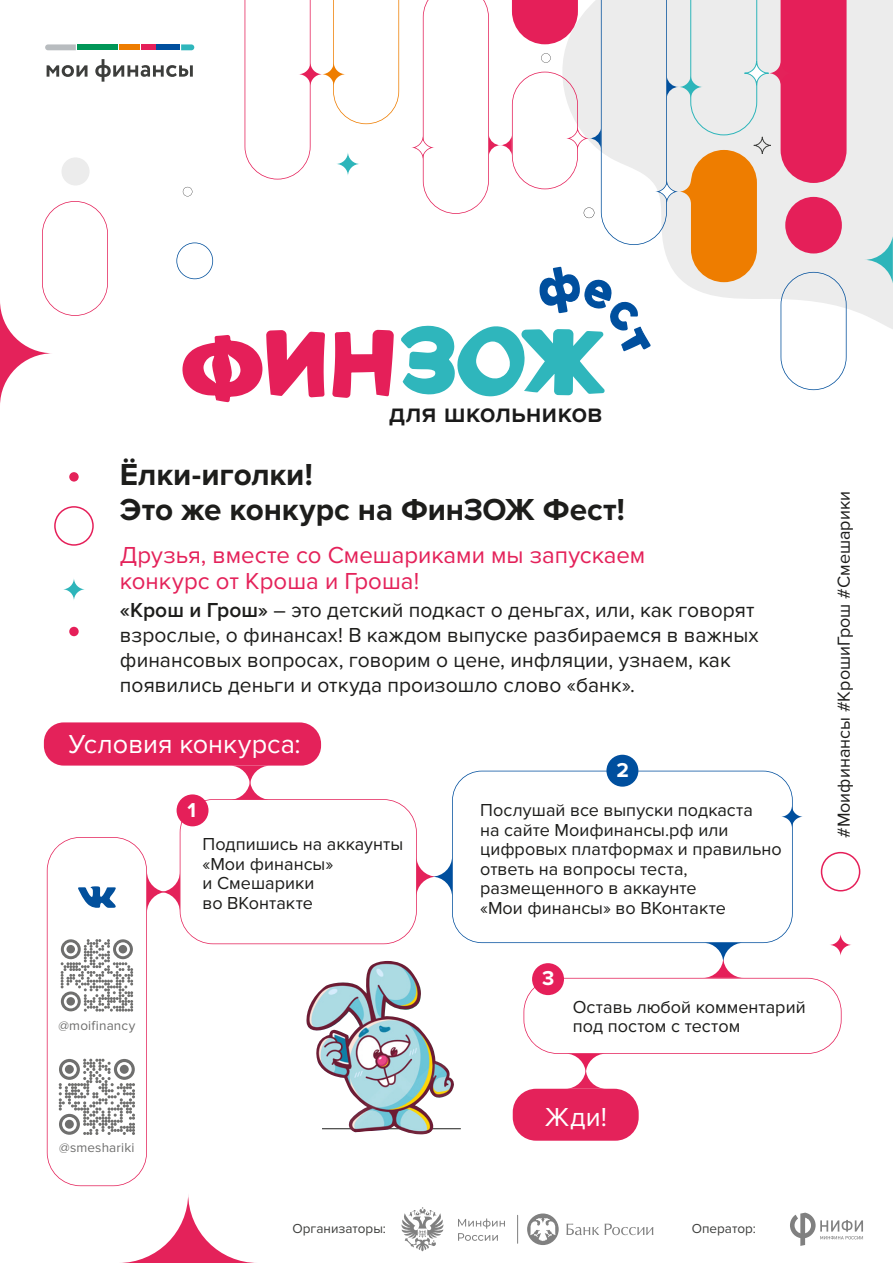
<style>
.page{position:relative;width:893px;height:1263px;background:#fff}
.page>*{position:absolute;margin:0;border:0;box-sizing:border-box;transform-origin:0 0}
.t1{font:700 31.5px/34.5px "Proxima Nova";letter-spacing:-.005em;color:#1d1d1b}
.t2{font:600 27.75px "Proxima Nova";letter-spacing:-.005em;color:#1a1a1a}
.t3{font:27px "Proxima Nova";color:#fff}
.t4{font:24px/25.8px "Proxima Nova";color:#e4225a}
.t5{font:21px/25.2px "Proxima Nova";color:#1d1d1b}
.t6{font:700 20.85px "Proxima Nova";color:#fff}
.t7{font:18px/19.5px "Proxima Nova";color:#1d1d1b}
.t8{font:13.5px "Proxima Nova";letter-spacing:.01em;color:#6f6f6e}
.t9{font:13.5px "Proxima Nova";color:#3d3e3c}
.s1{font-weight:600}
</style>
<div class="page">
<svg style="left:559px;top:0;width:334px;height:348px;fill:#ececec"></svg>
<div style="left:44px;top:722px;width:277px;height:44px;background:#e4225a;border-radius:20px"></div>
<div style="left:513px;top:1089px;width:126px;height:52px;background:#e4225a;border-radius:24px"></div>
<svg style="left:121px;top:1195px;width:134px;height:68px"></svg>
<svg style="left:829px;top:934px;width:23px;height:22px"></svg>
<svg style="left:781px;top:272px;width:66px;height:118px"></svg>
<div style="left:690px;top:0;width:67px;height:135px;background:#ececec"></div>
<svg style="left:864px;top:236px;width:29px;height:47px"></svg>
<div style="left:754px;top:137px;width:17px;height:17px;border:1px solid #3d3e3c;border-radius:50%"></div>
<svg style="left:245px;top:0;width:66px;height:179px"></svg>
<svg style="left:333px;top:0;width:66px;height:124px"></svg>
<div style="left:781px;top:0;width:65px;height:183px;background:#e51f59"></div>
<svg style="left:768px;top:61px;width:25px;height:24px"></svg>
<svg style="left:0;top:201px;width:108px;height:203px"></svg>
<svg style="left:298px;top:62px;width:24px;height:24px"></svg>
<svg style="left:744px;top:61px;width:25px;height:24px"></svg>
<div style="left:744px;top:61px;width:25px;height:25px;border:1px solid #2db5ba;border-radius:50%"></div>
<svg style="left:679px;top:75px;width:24px;height:24px"></svg>
<div style="left:691px;top:150px;width:66px;height:132px;background:#ee7d00;border-radius:33px"></div>
<svg style="left:336px;top:152px;width:24px;height:24px"></svg>
<svg style="left:679px;top:180px;width:24px;height:24px"></svg>
<svg style="left:412px;top:0;width:267px;height:245px"></svg>
<svg style="left:183px;top:187px;width:9px;height:9px"></svg>
<svg style="left:322px;top:62px;width:24px;height:24px"></svg>
<div style="left:69px;top:627px;width:10px;height:9px;background:#e51f59;border-radius:50%"></div>
<div style="left:69px;top:472px;width:10px;height:10px;background:#e4225a;border-radius:50%"></div>
<svg style="left:54px;top:506px;width:40px;height:40px"></svg>
<svg style="left:821px;top:852px;width:39px;height:39px"></svg>
<div style="left:785px;top:197px;width:57px;height:56px;background:#e51f59;border-radius:50%"></div>
<svg style="left:176px;top:242px;width:37px;height:37px"></svg>
<div style="left:62px;top:157px;width:28px;height:28px;background:#ececec;border-radius:50%"></div>
<svg style="left:63px;top:578px;width:22px;height:23px"></svg>
<svg style="left:452px;top:771px;width:341px;height:172px"></svg>
<div style="left:606px;top:755px;width:32px;height:32px;background:#004f9e;border-radius:50%"></div>
<svg style="left:523px;top:943px;width:319px;height:146px"></svg>
<div style="left:532px;top:963px;width:32px;height:32px;background:#e51f59;border-radius:50%"></div>
<svg style="left:781px;top:805px;width:22px;height:23px"></svg>
<svg style="left:47px;top:765px;width:405px;height:421px"></svg>
<svg style="left:790px;top:1213px;width:73px;height:33px"></svg>
<svg style="left:527px;top:1213px;width:32px;height:32px"></svg>
<svg style="left:566px;top:1223px;width:33px;height:12px"></svg>
<svg style="left:605px;top:1223px;width:48px;height:12px"></svg>
<svg style="left:401px;top:1207px;width:43px;height:44px"></svg>
<svg style="left:458px;top:1218px;width:47px;height:23px"></svg>
<svg style="left:517px;top:1215px;width:1px;height:28px"></svg>
<hr style="left:322px;top:1128px;width:139px;height:1px;background:#1d1d1b">
<img style="left:306px;top:961px;width:149px;height:174px">
<svg style="left:47px;top:65px;width:41px;height:12px"></svg>
<svg style="left:95px;top:59px;width:98px;height:23px"></svg>
<svg style="left:45px;top:44px;width:31px;height:6px"></svg>
<div style="left:77px;top:44px;width:41px;height:6px;background:#009657"></div>
<div style="left:119px;top:44px;width:21px;height:6px;background:#ee7d00"></div>
<div style="left:141px;top:44px;width:14px;height:6px;background:#e51f59"></div>
<div style="left:157px;top:44px;width:23px;height:6px;background:#004f9e"></div>
<svg style="left:181px;top:44px;width:13px;height:6px"></svg>
<svg style="left:332px;top:330px;width:62px;height:68px"></svg>
<svg style="left:401px;top:267px;width:250px;height:129px"></svg>
<svg style="left:182px;top:330px;width:143px;height:72px"></svg>
<h2 class="t2" style="left:389px;top:397px;width:215px">для школьников</h2>
<h1 class="t1" style="left:120px;top:458px;width:506px">Ёлки-иголки!<br>Это же конкурс на ФинЗОЖ Фест!</h1>
<h3 class="t4" style="left:120px;top:542px;width:527px">Друзья, вместе со Смешариками мы запускаем конкурс от Кроша и Гроша!</h3>
<p class="t5" style="left:120px;top:597px;width:640px"><span class="s1">«Крош и Грош»</span> – это детский подкаст о деньгах, или, как говорят взрослые, о финансах! В каждом выпуске разбираемся в важных финансовых вопросах, говорим о цене, инфляции, узнаем, как появились деньги и откуда произошло слово «банк».</p>
<h3 class="t3" style="left:69px;top:728px;width:233px">Условия конкурса:</h3>
<p class="t8" style="left:58px;top:1018px;width:78px">@moifinancy</p>
<p class="t8" style="left:59px;top:1139px;width:77px">@smeshariki</p>
<p class="t6" style="left:188px;top:798px;width:10px">1</p>
<p class="t7" style="left:202px;top:835px;width:202px">Подпишись на аккаунты «Мои финансы»<br>и Смешарики<br>во ВКонтакте</p>
<p class="t6" style="left:616px;top:758px;width:14px">2</p>
<p class="t7" style="left:480px;top:801px;width:303px">Послушай все выпуски подкаста<br>на сайте Моифинансы.рф или цифровых платформах и правильно ответь на вопросы теста, размещенного в аккаунте<br>«Мои финансы» во ВКонтакте</p>
<p class="t6" style="left:542px;top:966px;width:14px">3</p>
<p class="t7" style="left:573px;top:997px;width:234px">Оставь любой комментарий под постом с тестом</p>
<h3 class="t3" style="left:545px;top:1101px;width:64px">Жди!</h3>
<p class="t9" style="left:292px;top:1221px;width:95px">Организаторы:</p>
<p class="t9" style="left:692px;top:1221px;width:66px">Оператор:</p>
<p class="t7" style="left:834px;top:838px;width:349px;rotate:-90deg">#Моифинансы #КрошиГрош #Смешарики</p>
</div>
